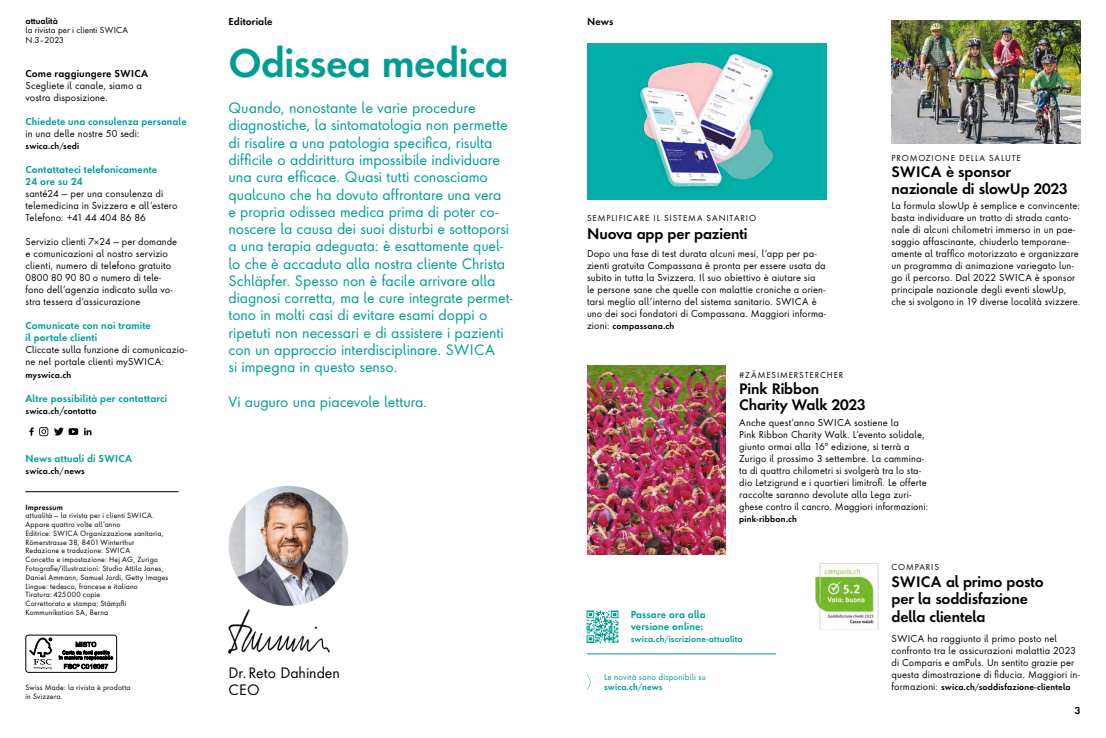
<style>
.page{position:relative;width:1106px;height:738px;background:#fff}
.page>*{position:absolute;margin:0;border:0;box-sizing:border-box;transform-origin:0 0}
.Headline_1_37pt{font:600 37px "Futura Next";letter-spacing:-.015em;color:#009e92}
.Lead_14pt_17_25pt{font:14px/17.2px "Futura Next";letter-spacing:-.005em;color:#009e92}
.Zwischentitel_A_14pt_Semibold{font:600 14px/16.2px "Futura Next";letter-spacing:-.01em;color:#000}
.Lead_14pt_17_25pt-2{font:14px/17.2px "Futura Next";letter-spacing:-.005em;color:#000}
.Lauftext_9_3pt_12pt{font:9.3px/12px "Futura Next";letter-spacing:.015em;color:#000}
.Lauftext_9_3pt_12pt-2{font:600 9.3px/12px "Futura Next";letter-spacing:.015em;color:#009e92}
.Lauftext_9_3pt_12pt-3{font:600 9.3px "Futura Next";letter-spacing:.02em;color:#000}
.Rubrikentitel_9_3pt{font:600 9.3px "Futura Next";letter-spacing:.015em;color:#000}
.Lauftext_9_3pt_12pt-4{font:600 8px "Futura Next";letter-spacing:.02em;color:#000}
.Zwischentitel_C_8pt_12pt_Book{font:8px "Futura Next";letter-spacing:.11em;color:#000}
.Legende_Swica_8pt_9_5pt_Grün{font:8px/9.5px "Futura Next";letter-spacing:.02em;color:#009e92}
.Lauftext_9_3pt_12pt-5{font:600 8px "Futura Next";letter-spacing:.02em;color:#009e92}
.Zwischentitel_C_8pt_12pt_Book-2{font:8px "Futura Next";color:#000}
.Legende_Swica_8pt_9_5pt_Grün-2{font:600 8px "Futura Next";letter-spacing:.025em;color:#000}
.Lauftext_9_3pt_12pt-6{font:600 8px "Futura Next";color:#000}
.Minitext_Impressum_Credits_7pt{font:7px/8.8px "Futura Next";letter-spacing:.025em;color:#000}
.Minitext_Impressum_Credits_7pt-2{font:600 7px "Futura Next";letter-spacing:.025em;color:#000}
.s1{font-weight:400}
.s2{font-weight:400;font-size:9.3px}
.s3{font-weight:600}
</style>
<div class="page">
<div style="left:587px;top:43px;width:239px;height:156px;background:#00b0a8"></div>
<img style="left:639px;top:54px;width:135px;height:135px">
<img style="left:228px;top:609px;width:102px;height:44px">
<img style="left:815px;top:563px;width:64px;height:66px">
<div style="left:26px;top:634px;width:91px;height:38px;border:1px solid #000;border-radius:3px"></div>
<svg style="left:29px;top:637px;width:23px;height:32px"></svg>
<svg style="left:59px;top:641px;width:54px;height:27px"></svg>
<hr style="left:26px;top:491px;width:153px;height:1px;background:#000">
<hr style="left:587px;top:653px;width:189px;height:1px;background:#009e92">
<svg style="left:587px;top:674px;width:4px;height:15px"></svg>
<img style="left:586px;top:610px;width:32px;height:31px">
<img style="left:587px;top:365px;width:138px;height:189px">
<img style="left:228px;top:485px;width:120px;height:120px;border-radius:60px">
<img style="left:891px;top:20px;width:189px;height:123px">
<svg style="left:41px;top:428px;width:8px;height:9px"></svg>
<svg style="left:29px;top:427px;width:19px;height:9px"></svg>
<svg style="left:54px;top:427px;width:24px;height:8px"></svg>
<svg style="left:84px;top:428px;width:7px;height:7px"></svg>
<p class="Lauftext_9_3pt_12pt-6" style="left:26px;top:15px;width:34px">attualità</p>
<p class="Zwischentitel_C_8pt_12pt_Book-2" style="left:26px;top:24px;width:104px">la rivista per i clienti SWICA</p>
<p class="Zwischentitel_C_8pt_12pt_Book" style="left:26px;top:34px;width:40px">N.3–2023</p>
<p class="Lauftext_9_3pt_12pt-3" style="left:26px;top:67px;width:124px">Come raggiungere SWICA</p>
<p class="Lauftext_9_3pt_12pt" style="left:26px;top:79px;width:118px">Scegliete il canale, siamo a vostra disposizione.</p>
<p class="Lauftext_9_3pt_12pt-2" style="left:26px;top:115px;width:163px">Chiedete una consulenza personale</p>
<p class="Lauftext_9_3pt_12pt" style="left:26px;top:127px;width:116px">in una delle nostre 50 sedi:</p>
<p class="Lauftext_9_3pt_12pt-4" style="left:26px;top:141px;width:55px">swica.ch<span class="s1">/</span>sedi</p>
<p class="Lauftext_9_3pt_12pt-2" style="left:26px;top:163px;width:133px">Contattateci telefonicamente<br>24 ore su 24</p>
<p class="Lauftext_9_3pt_12pt" style="left:26px;top:187px;width:153px">santé24 — per una consulenza di telemedicina in Svizzera e all’estero<br>Telefono: +41 44 404 86 86</p>
<p class="Lauftext_9_3pt_12pt" style="left:26px;top:235px;width:153px">Servizio clienti 7×24 — per domande e comunicazioni al nostro servizio clienti, numero di telefono gratuito 0800 80 90 80 o numero di tele&shy;fono dell’agenzia indicato sulla vo&shy;stra tessera d’assicurazione</p>
<p class="Lauftext_9_3pt_12pt-2" style="left:26px;top:319px;width:127px">Comunicate con noi tramite il portale clienti</p>
<p class="Lauftext_9_3pt_12pt" style="left:26px;top:343px;width:163px">Cliccate sulla funzione di comunicazio&shy;ne nel portale clienti mySWICA:</p>
<p class="Legende_Swica_8pt_9_5pt_Grün-2" style="left:26px;top:369px;width:47px">myswica.ch</p>
<p class="Lauftext_9_3pt_12pt-2" style="left:26px;top:391px;width:143px">Altre possibilità per contattarci</p>
<p class="Lauftext_9_3pt_12pt-4" style="left:26px;top:405px;width:73px">swica.ch<span class="s2">/</span>contatto</p>
<p class="Lauftext_9_3pt_12pt-2" style="left:26px;top:451px;width:108px">News attuali di SWICA</p>
<p class="Legende_Swica_8pt_9_5pt_Grün-2" style="left:26px;top:465px;width:61px">swica.ch<span class="s1">/</span>news</p>
<p class="Minitext_Impressum_Credits_7pt-2" style="left:26px;top:502px;width:39px">Impressum</p>
<p class="Minitext_Impressum_Credits_7pt" style="left:26px;top:510px;width:131px">attualità — la rivista per i clienti SWICA.<br>Appare quattro volte all’anno</p>
<p class="Minitext_Impressum_Credits_7pt" style="left:26px;top:528px;width:140px">Editrice: SWICA Organizzazione sanitaria,</p>
<p class="Minitext_Impressum_Credits_7pt" style="left:26px;top:537px;width:110px">Römerstrasse 38, 8401 Winterthur</p>
<p class="Minitext_Impressum_Credits_7pt" style="left:26px;top:545px;width:106px">Redazione e traduzione: SWICA</p>
<p class="Minitext_Impressum_Credits_7pt" style="left:26px;top:554px;width:134px">Concetto e impostazione: Hej AG, Zurigo</p>
<p class="Minitext_Impressum_Credits_7pt" style="left:26px;top:563px;width:139px">Fotografie/illustrazioni: Studio Attila Janes,</p>
<p class="Minitext_Impressum_Credits_7pt" style="left:26px;top:572px;width:144px">Daniel Ammann, Samuel Jordi, Getty Images</p>
<p class="Minitext_Impressum_Credits_7pt" style="left:26px;top:580px;width:114px">Lingue: tedesco, francese e italiano</p>
<p class="Minitext_Impressum_Credits_7pt" style="left:26px;top:589px;width:76px">Tiratura: 425000 copie</p>
<p class="Minitext_Impressum_Credits_7pt" style="left:26px;top:598px;width:102px">Correttorato e stampa: Stämpfli<br>Kommunikation SA, Berna</p>
<p class="Minitext_Impressum_Credits_7pt" style="left:26px;top:682px;width:107px">Swiss Made: la rivista è prodotta in Svizzera.</p>
<p class="Rubrikentitel_9_3pt" style="left:228px;top:15px;width:46px">Editoriale</p>
<p class="Rubrikentitel_9_3pt" style="left:587px;top:15px;width:28px">News</p>
<p class="Headline_1_37pt" style="left:228px;top:38px;width:282px">Odissea medica</p>
<p class="Lead_14pt_17_25pt" style="left:228px;top:99px;width:285px">Quando, nonostante le varie procedure diagnostiche, la sintomatologia non permette di risalire a una patologia specifica, risulta difficile o addirittura impossibile individuare una cura efficace. Quasi tutti conosciamo qualcuno che ha dovuto affrontare una vera<br>e propria odissea medica prima di poter co&shy;noscere la causa dei suoi disturbi e sottoporsi a una terapia adeguata: è esattamente quel&shy;lo che è accaduto alla nostra cliente Christa Schläpfer. Spesso non è facile arrivare alla diagnosi corretta, ma le cure integrate permet&shy;tono in molti casi di evitare esami doppi o ripetuti non necessari e di assistere i pazienti con un approccio interdisciplinare. SWICA<br>si impegna in questo senso.</p>
<p class="Lead_14pt_17_25pt" style="left:228px;top:392px;width:200px">Vi auguro una piacevole lettura.</p>
<p class="Lead_14pt_17_25pt-2" style="left:228px;top:663px;width:113px">Dr.Reto Dahinden<br>CEO</p>
<p class="Zwischentitel_C_8pt_12pt_Book" style="left:587px;top:212px;width:171px">SEMPLIFICARE IL SISTEMA SANITARIO</p>
<p class="Zwischentitel_A_14pt_Semibold" style="left:587px;top:225px;width:162px">Nuova app per pazienti</p>
<p class="Lauftext_9_3pt_12pt" style="left:587px;top:247px;width:240px">Dopo una fase di test durata alcuni mesi, l’app per pa&shy;zienti gratuita Compassana è pronta per essere usata da subito in tutta la Svizzera. Il suo obiettivo è aiutare sia<br>le persone sane che quelle con malattie croniche a orien&shy;tarsi meglio all’interno del sistema sanitario. SWICA è uno dei soci fondatori di Compassana. Maggiori informa-</p>
<p class="Lauftext_9_3pt_12pt-4" style="left:587px;top:321px;width:89px"><span class="s2">zioni:</span> compassana.ch</p>
<p class="Zwischentitel_C_8pt_12pt_Book" style="left:891px;top:152px;width:131px">PROMOZIONE DELLA SALUTE</p>
<p class="Zwischentitel_A_14pt_Semibold" style="left:891px;top:164px;width:178px">SWICA è sponsor nazionale di slowUp 2023</p>
<p class="Lauftext_9_3pt_12pt" style="left:891px;top:199px;width:190px">La formula slowUp è semplice e convincente: basta individuare un tratto di strada canto&shy;nale di alcuni chilometri immerso in un pae&shy;saggio affascinante, chiuderlo temporane&shy;amente al traffico motorizzato e organizzare un programma di animazione variegato lun&shy;go il percorso. Dal 2022 SWICA è sponsor principale nazionale degli eventi slowUp, che si svolgono in 19 diverse località svizzere.</p>
<p class="Zwischentitel_C_8pt_12pt_Book" style="left:739px;top:368px;width:106px">#ZÄMESIMERSTERCHER</p>
<p class="Zwischentitel_A_14pt_Semibold" style="left:739px;top:380px;width:128px">Pink Ribbon<br>Charity Walk 2023</p>
<p class="Lauftext_9_3pt_12pt" style="left:739px;top:415px;width:190px">Anche quest’anno SWICA sostiene la<br>Pink Ribbon Charity Walk. L’evento solidale, giunto ormai alla 16ª edizione, si terrà a Zurigo il prossimo 3 settembre. La cammina&shy;ta di quattro chilometri si svolgerà tra lo sta&shy;dio Letzigrund e i quartieri limitrofi. Le offerte raccolte saranno devolute alla Lega zuri&shy;ghese contro il cancro. Maggiori informazioni:</p>
<p class="Lauftext_9_3pt_12pt-4" style="left:739px;top:513px;width:59px">pink-ribbon.ch</p>
<p class="Lauftext_9_3pt_12pt-2" style="left:630px;top:607px;width:76px">Passare ora alla versione online:</p>
<p class="Lauftext_9_3pt_12pt-5" style="left:630px;top:633px;width:113px">swica.ch<span class="s1">/</span>iscrizione-attualita</p>
<p class="Legende_Swica_8pt_9_5pt_Grün" style="left:604px;top:671px;width:103px">Le novità sono disponibili su <span class="s3">swica.ch</span>/<span class="s3">news</span></p>
<p class="Zwischentitel_C_8pt_12pt_Book" style="left:891px;top:560px;width:49px">COMPARIS</p>
<p class="Zwischentitel_A_14pt_Semibold" style="left:891px;top:572px;width:154px;line-height:17.2px">SWICA al primo posto per la soddisfazione della clientela</p>
<p class="Lauftext_9_3pt_12pt" style="left:891px;top:631px;width:190px">SWICA ha raggiunto il primo posto nel confronto tra le assicurazioni malattia 2023 di Comparis e amPuls. Un sentito grazie per questa dimostrazione di fiducia. Maggiori in-</p>
<p class="Lauftext_9_3pt_12pt-4" style="left:891px;top:681px;width:181px"><span class="s2">formazioni:</span> swica.ch<span class="s1">/</span>soddisfazione-clientela</p>
<p class="Lauftext_9_3pt_12pt-3" style="left:1074px;top:703px;width:7px">3</p>
</div>
